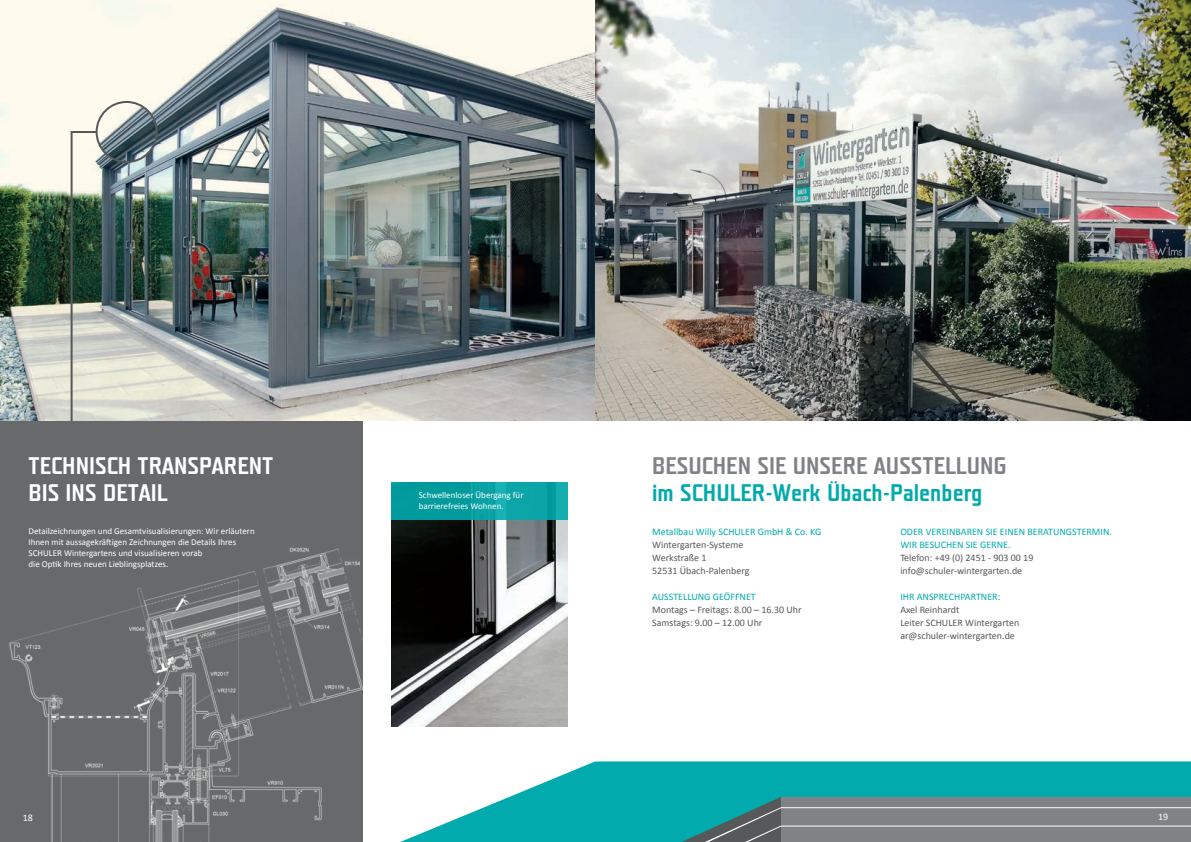
<style>
.page{position:relative;width:1191px;height:842px;background:#fff}
.page>*{position:absolute;margin:0;border:0;box-sizing:border-box;transform-origin:0 0}
.t1{font:24px/27px "Teuton Fett";color:#fff}
.t2{font:24px "Teuton Fett";color:#00aaad}
.t3{font:24px "Teuton Fett";color:#808285}
.t4{font:10px/13px "Calibri";color:#57585a}
.t5{font:10px/13px "Calibri";color:#00aaad}
.t6{font:10px "Calibri";color:#fff}
.t7{font:9px/11px "Calibri";color:#fff}
</style>
<div class="page">
<img style="left:0;top:0;width:1191px;height:421px">
<div style="left:0;top:421px;width:363px;height:421px;background:#68696a"></div>
<img style="left:97px;top:102px;width:60px;height:60px;border-radius:30px">
<div style="left:96px;top:101px;width:62px;height:62px;border:2px solid #57585a;border-radius:50%"></div>
<svg style="left:70px;top:130px;width:28px;height:291px;background:#95a193"></svg>
<img style="left:9px;top:547px;width:354px;height:295px">
<img style="left:391px;top:520px;width:176px;height:207px">
<svg style="left:391px;top:482px;width:176px;height:38px;background:#07a0a2"></svg>
<svg style="left:400px;top:761px;width:791px;height:81px;fill:#00aaad"></svg>
<svg style="left:663px;top:797px;width:528px;height:45px;background:#71888b"></svg>
<h1 class="t1" style="left:29px;top:453px;width:246px">TECHNISCH TRANSPARENT<br>BIS INS DETAIL</h1>
<p class="t7" style="left:29px;top:525px;width:228px">Detailzeichnungen und Gesamtvisualisierungen: Wir erläutern Ihnen mit aussagekräftigen Zeichnungen die Details Ihres SCHULER Wintergartens und visualisieren vorab<br>die Optik Ihres neuen Lieblingsplatzes.</p>
<p class="t7" style="left:419px;top:489px;width:106px">Schwellenloser Übergang für barrierefreies Wohnen.</p>
<h1 class="t3" style="left:652px;top:454px;width:356px">BESUCHEN SIE UNSERE AUSSTELLUNG</h1>
<h1 class="t2" style="left:652px;top:481px;width:332px">im SCHULER-Werk Übach-Palenberg</h1>
<p class="t5" style="left:652px;top:525px;width:171px">Metallbau Willy SCHULER GmbH &amp; Co. KG</p>
<p class="t4" style="left:652px;top:538px;width:99px">Wintergarten-Systeme<br>Werkstraße 1<br>52531 Übach-Palenberg</p>
<p class="t5" style="left:652px;top:590px;width:105px">AUSSTELLUNG GEÖFFNET</p>
<p class="t4" style="left:652px;top:603px;width:151px">Montags – Freitags: 8.00 – 16.30 Uhr<br>Samstags: 9.00 – 12.00 Uhr</p>
<p class="t5" style="left:900px;top:525px;width:213px">ODER VEREINBAREN SIE EINEN BERATUNGSTERMIN.<br>WIR BESUCHEN SIE GERNE.</p>
<p class="t4" style="left:900px;top:551px;width:135px">Telefon: +49 (0) 2451 - 903 00 19 info@schuler-wintergarten.de</p>
<p class="t5" style="left:900px;top:590px;width:102px">IHR ANSPRECHPARTNER:</p>
<p class="t4" style="left:900px;top:603px;width:120px">Axel Reinhardt<br>Leiter SCHULER Wintergarten ar@schuler-wintergarten.de</p>
<p class="t6" style="left:23px;top:812px;width:12px">18</p>
<p class="t6" style="left:1158px;top:810px;width:12px">19</p>
</div>
